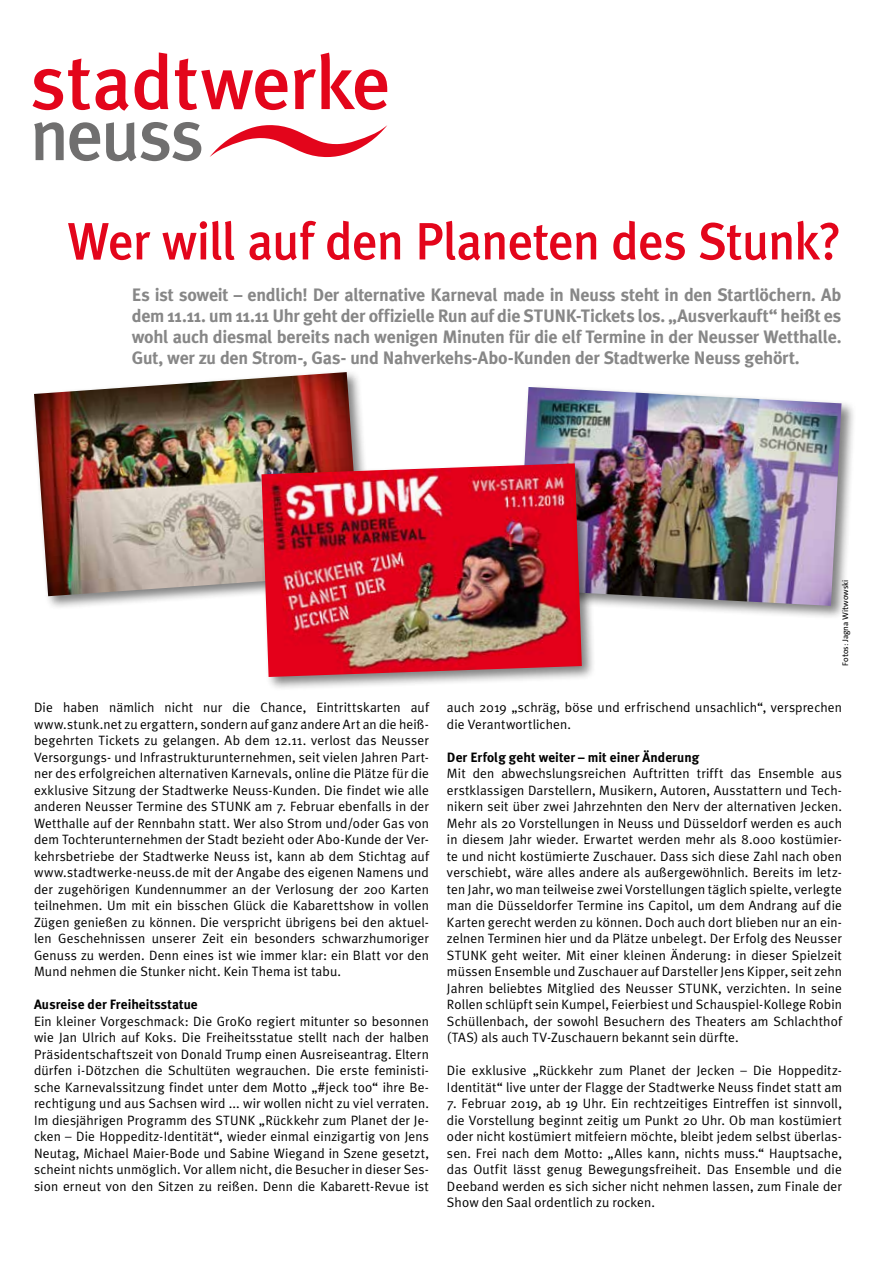
<style>
.page{position:relative;width:893px;height:1263px;background:#fff}
.page>*{position:absolute;margin:0;border:0;box-sizing:border-box;transform-origin:0 0}
.t1{font:500 52.5px "Meta Plus";letter-spacing:-.015em;color:#e3051b;scale:.96 1}
.t2{font:700 18px/21px "Meta Plus";letter-spacing:-.015em;color:#878787;text-align:justify}
.t3{font:13.5px/16.5px "Meta Plus Normal";letter-spacing:.01em;color:#000;text-align:justify}
.t4{font:700 13.5px "Meta Plus";letter-spacing:.005em;color:#000}
.t5{font:8.25px "The Sans C5";color:#000}
</style>
<div class="page">
<svg style="left:32px;top:52px;width:356px;height:109px"></svg>
<div style="left:31px;top:369px;width:345px;height:242px;background:#000;opacity:.5"></div>
<img style="left:34px;top:372px;width:327px;height:224px">
<div style="left:515px;top:384px;width:341px;height:236px;background:#000;opacity:.5"></div>
<img style="left:518px;top:387px;width:323px;height:219px">
<div style="left:259px;top:460px;width:338px;height:232px;background:#000;opacity:.5"></div>
<img style="left:261px;top:463px;width:321px;height:214px">
<h1 class="t1" style="left:67px;top:211px;width:808px">Wer will auf den Planeten des Stunk?</h1>
<p class="t2" style="left:132px;top:284px;width:711px">Es ist soweit – endlich! Der alternative Karneval made in Neuss steht in den Startlöchern. Ab dem 11.11. um 11.11 Uhr geht der offizielle Run auf die STUNK-Tickets los. „Ausverkauft“ heißt es wohl auch diesmal bereits nach wenigen Minuten für die elf Termine in der Neusser Wetthalle.<br>Gut, wer zu den Strom-, Gas- und Nahverkehs-Abo-Kunden der Stadtwerke Neuss gehört.</p>
<p class="t3" style="left:34px;top:699px;width:396px">Die haben nämlich nicht nur die Chance, Eintrittskarten auf www.stunk.net zu ergattern, sondern auf ganz andere Art an die heiß&shy;begehrten Tickets zu gelangen. Ab dem 12.11. verlost das Neusser Versorgungs- und Infrastrukturunternehmen, seit vielen Jahren Part&shy;ner des erfolgreichen alternativen Karnevals, online die Plätze für die exklusive Sitzung der Stadtwerke Neuss-Kunden. Die findet wie alle anderen Neusser Termine des STUNK am 7. Februar ebenfalls in der Wetthalle auf der Rennbahn statt. Wer also Strom und/oder Gas von dem Tochterunternehmen der Stadt bezieht oder Abo-Kunde der Ver&shy;kehrsbetriebe der Stadtwerke Neuss ist, kann ab dem Stichtag auf www.stadtwerke-neuss.de mit der Angabe des eigenen Namens und der zugehörigen Kundennummer an der Verlosung der 200 Karten teilnehmen. Um mit ein bisschen Glück die Kabarettshow in vollen Zügen genießen zu können. Die verspricht übrigens bei den aktuel&shy;len Geschehnissen unserer Zeit ein besonders schwarzhumoriger Genuss zu werden. Denn eines ist wie immer klar: ein Blatt vor den Mund nehmen die Stunker nicht. Kein Thema ist tabu.</p>
<p class="t4" style="left:34px;top:997px;width:165px">Ausreise der Freiheitsstatue</p>
<p class="t3" style="left:34px;top:1013px;width:396px">Ein kleiner Vorgeschmack: Die GroKo regiert mitunter so besonnen wie Jan Ulrich auf Koks. Die Freiheitsstatue stellt nach der halben Präsidentschaftszeit von Donald Trump einen Ausreiseantrag. Eltern dürfen i-Dötzchen die Schultüten wegrauchen. Die erste feministi&shy;sche Karnevalssitzung findet unter dem Motto „#jeck too“ ihre Be&shy;rechtigung und aus Sachsen wird ... wir wollen nicht zu viel verraten.<br>Im diesjährigen Programm des STUNK „Rückkehr zum Planet der Je&shy;cken – Die Hoppeditz-Identität“, wieder einmal einzigartig von Jens Neutag, Michael Maier-Bode und Sabine Wiegand in Szene gesetzt, scheint nichts unmöglich. Vor allem nicht, die Besucher in dieser Ses&shy;sion erneut von den Sitzen zu reißen. Denn die Kabarett-Revue ist</p>
<p class="t5" style="left:840px;top:665px;width:87px;rotate:-90deg">Fotos: Jagna Witwowski</p>
<p class="t3" style="left:447px;top:699px;width:396px">auch 2019 „schräg, böse und erfrischend unsachlich“, versprechen die Verantwortlichen.</p>
<p class="t4" style="left:447px;top:749px;width:254px">Der Erfolg geht weiter – mit einer Änderung</p>
<p class="t3" style="left:447px;top:765px;width:396px">Mit den abwechslungsreichen Auftritten trifft das Ensemble aus erstklassigen Darstellern, Musikern, Autoren, Ausstattern und Tech&shy;nikern seit über zwei Jahrzehnten den Nerv der alternativen Jecken.<br>Mehr als 20 Vorstellungen in Neuss und Düsseldorf werden es auch in diesem Jahr wieder. Erwartet werden mehr als 8.000 kostümier&shy;te und nicht kostümierte Zuschauer. Dass sich diese Zahl nach oben verschiebt, wäre alles andere als außergewöhnlich. Bereits im letz&shy;ten Jahr, wo man teilweise zwei Vorstellungen täglich spielte, verlegte man die Düsseldorfer Termine ins Capitol, um dem Andrang auf die Karten gerecht werden zu können. Doch auch dort blieben nur an ein&shy;zelnen Terminen hier und da Plätze unbelegt. Der Erfolg des Neusser STUNK geht weiter. Mit einer kleinen Änderung: in dieser Spielzeit müssen Ensemble und Zuschauer auf Darsteller Jens Kipper, seit zehn Jahren beliebtes Mitglied des Neusser STUNK, verzichten. In seine Rollen schlüpft sein Kumpel, Feierbiest und Schauspiel-Kollege Robin Schüllenbach, der sowohl Besuchern des Theaters am Schlachthof (TAS) als auch TV-Zuschauern bekannt sein dürfte.</p>
<p class="t3" style="left:447px;top:1062px;width:396px">Die exklusive „Rückkehr zum Planet der Jecken – Die Hoppeditz-<br>Identität“ live unter der Flagge der Stadtwerke Neuss findet statt am</p>
<p class="t3" style="left:447px;top:1095px;width:396px">7. Februar 2019, ab 19 Uhr. Ein rechtzeitiges Eintreffen ist sinnvoll, die Vorstellung beginnt zeitig um Punkt 20 Uhr. Ob man kostümiert oder nicht kostümiert mitfeiern möchte, bleibt jedem selbst überlas&shy;sen. Frei nach dem Motto: „Alles kann, nichts muss.“ Hauptsache, das Outfit lässt genug Bewegungsfreiheit. Das Ensemble und die Deeband werden es sich sicher nicht nehmen lassen, zum Finale der Show den Saal ordentlich zu rocken.</p>
</div>
